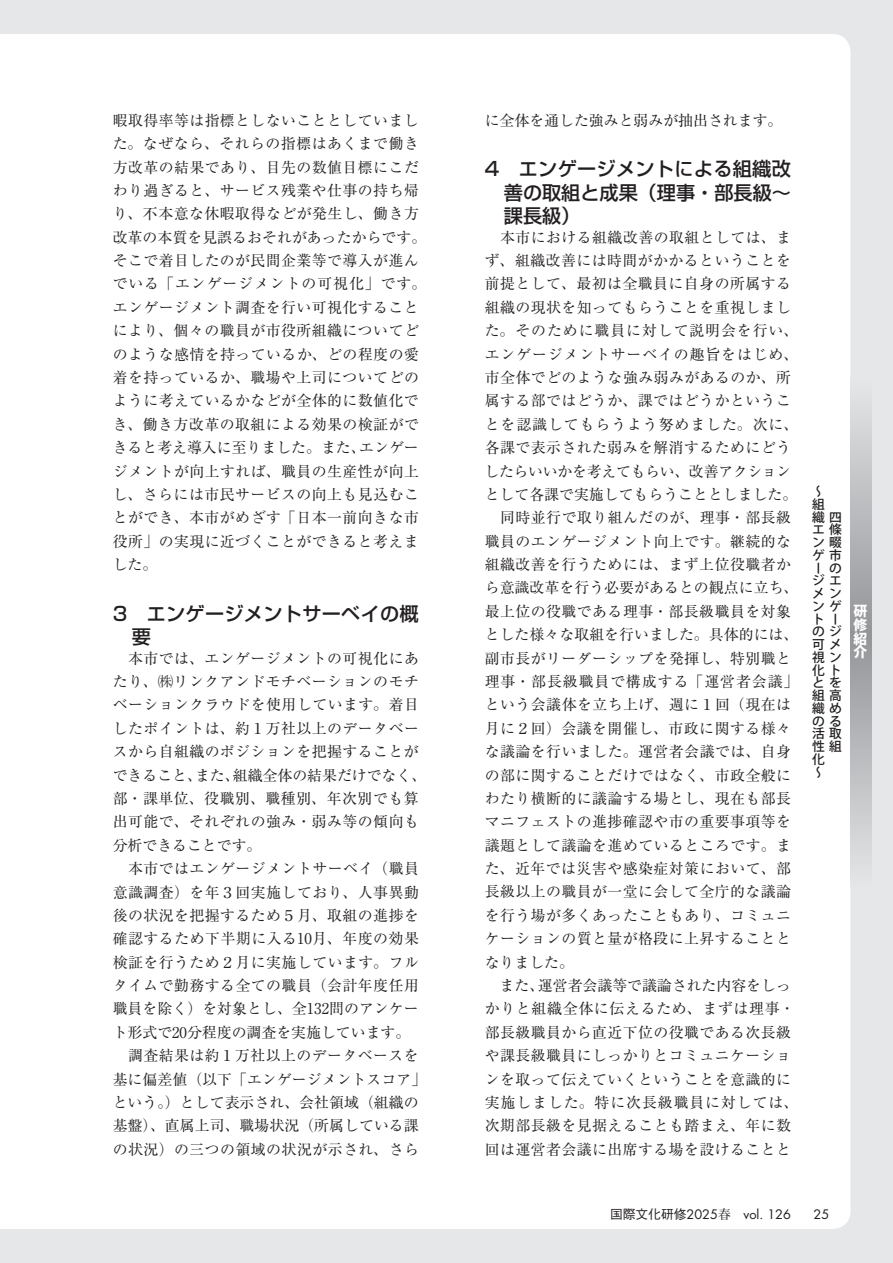
<style>
.page{position:relative;width:893px;height:1263px;background:#e6e7e9}
.page>*{position:absolute;margin:0;border:0;box-sizing:border-box;transform-origin:0 0}
.t1{font:500 19.2px/23.4px "Shin Go Pro";letter-spacing:.015em;color:#231f20}
.t2{font:14.85px/23.4px "Ryumin Pro";letter-spacing:.03em;color:#231f20}
.t3{font:14.85px "Ryumin Pro";color:#231f20}
.t4{font:800 13.8px/13.8px "Koz Go Pro";color:#fff;text-align:justify}
.t5{font:500 12.75px/12.8px "Koz Go Pro";color:#231f20}
.t6{font:12.75px "Futura";color:#231f20}
.s1{font-family:"Gothic BBB Pro";font-weight:500}
.s2{font-family:"Koz Min Pro"}
</style>
<div class="page">
<div style="left:0;top:34px;width:850px;height:1195px;background:#fff"></div>
<svg style="left:850px;top:411px;width:22px;height:446px;background:#b7b8bb"></svg>
<p class="t2" style="left:113px;top:108px;width:315px">暇取得率等は指標としないこととしていました。なぜなら、それらの指標はあくまで働き方改革の結果であり、目先の数値目標にこだわり過ぎると、サービス残業や仕事の持ち帰り、不本意な休暇取得などが発生し、働き方改革の本質を見誤るおそれがあったからです。そこで着目したのが民間企業等で導入が進んでいる「エンゲージメントの可視化」です。エンゲージメント調査を行い可視化することにより、個々の職員が市役所組織についてどのような感情を持っているか、どの程度の愛着を持っているか、職場や上司についてどのように考えているかなどが全体的に数値化でき、働き方改革の取組による効果の検証ができると考え導入に至りました。また、エンゲージメントが向上すれば、職員の生産性が向上し、さらには市民サービスの向上も見込むことができ、本市がめざす「日本一前向きな市役所」の実現に近づくことができると考えました。</p>
<p class="t1" style="left:132px;top:599px;width:288px;text-indent:-19px">3　エンゲージメントサーベイの概要</p>
<p class="t2" style="left:113px;top:645px;width:315px">　本市では、エンゲージメントの可視化にあたり、㈱リンクアンドモチベーションのモチベーションクラウドを使用しています。着目したポイントは、約１万社以上のデータベースから自組織のポジションを把握することができること、また、組織全体の結果だけでなく、部・課単位、役職別、職種別、年次別でも算出可能で、それぞれの強み・弱み等の傾向も分析できることです。<br>　本市ではエンゲージメントサーベイ（職員意識調査）を年３回実施しており、人事異動後の状況を把握するため５月、取組の進捗を確認するため下半期に入る10月、年度の効果検証を行うため２月に実施しています。フルタイムで勤務する全ての職員（会計年度任用職員を除く）を対象とし、全132問のアンケート形式で20分程度の調査を実施しています。　調査結果は約１万社以上のデータベースを基に偏差値（以下「エンゲージメントスコア」という。）として表示され、会社領域（組織の基盤）、直属上司、職場状況（所属している課の状況）の三つの領域の状況が示され、さら</p>
<p class="t3" style="left:485px;top:108px;width:299px">に全体を通した強みと弱みが抽出されます。</p>
<p class="t1" style="left:504px;top:155px;width:289px;text-align:justify;text-indent:-19px">4　エンゲージメントによる組織改善の取組と成果（理事・部長級～課長級）</p>
<p class="t2" style="left:484px;top:224px;width:315px">　本市における組織改善の取組としては、まず、組織改善には時間がかかるということを前提として、最初は全職員に自身の所属する組織の現状を知ってもらうことを重視しました。そのために職員に対して説明会を行い、エンゲージメントサーベイの趣旨をはじめ、市全体でどのような強み弱みがあるのか、所属する部ではどうか、課ではどうかということを認識してもらうよう努めました。次に、各課で表示された弱みを解消するためにどうしたらいいかを考えてもらい、改善アクションとして各課で実施してもらうこととしました。　同時並行で取り組んだのが、理事・部長級職員のエンゲージメント向上です。継続的な組織改善を行うためには、まず上位役職者から意識改革を行う必要があるとの観点に立ち、最上位の役職である理事・部長級職員を対象とした様々な取組を行いました。具体的には、副市長がリーダーシップを発揮し、特別職と理事・部長級職員で構成する「運営者会議」という会議体を立ち上げ、週に１回（現在は月に２回）会議を開催し、市政に関する様々な議論を行いました。運営者会議では、自身の部に関することだけではなく、市政全般にわたり横断的に議論する場とし、現在も部長マニフェストの進捗確認や市の重要事項等を議題として議論を進めているところです。また、近年では災害や感染症対策において、部長級以上の職員が一堂に会して全庁的な議論を行う場が多くあったこともあり、コミュニケーションの質と量が格段に上昇することとなりました。<br>　また、運営者会議等で議論された内容をしっかりと組織全体に伝えるため、まずは理事・部長級職員から直近下位の役職である次長級や課長級職員にしっかりとコミュニケーションを取って伝えていくということを意識的に実施しました。特に次長級職員に対しては、次期部長級を見据えることも踏まえ、年に数回は運営者会議に出席する場を設けることと</p>
<p class="t5" style="left:812px;top:486px;width:14px">～組</p>
<p class="t5" style="left:812px;top:511px;width:30px">織四</p>
<p class="t5" style="left:812px;top:524px;width:31px">エ條</p>
<p class="t5" style="left:812px;top:537px;width:31px">ン畷</p>
<p class="t5" style="left:812px;top:549px;width:31px">ゲ市</p>
<p class="t5" style="left:829px;top:562px;width:13px">の</p>
<p class="t5" style="left:812px;top:575px;width:30px">ジエ</p>
<p class="t5" style="left:829px;top:588px;width:13px">ン</p>
<p class="t5" style="left:812px;top:600px;width:31px">ンゲ</p>
<p class="t5" style="left:829px;top:613px;width:9px">ー</p>
<p class="t5" style="left:812px;top:626px;width:31px">のジ</p>
<p class="t5" style="left:812px;top:639px;width:29px">可メ</p>
<p class="t5" style="left:812px;top:651px;width:30px">視ン</p>
<p class="t5" style="left:812px;top:664px;width:29px">化ト</p>
<p class="t5" style="left:829px;top:677px;width:13px">を</p>
<p class="t5" style="left:812px;top:690px;width:31px">組高</p>
<p class="t5" style="left:812px;top:702px;width:30px">織め</p>
<p class="t5" style="left:812px;top:715px;width:30px">のる</p>
<p class="t5" style="left:812px;top:728px;width:31px">活取</p>
<p class="t5" style="left:812px;top:741px;width:31px">性組</p>
<p class="t5" style="left:812px;top:556px;width:12px;line-height:25.5px">ーメト</p>
<p class="t5" style="left:812px;top:677px;width:12px">と</p>
<p class="t5" style="left:812px;top:753px;width:14px">化～</p>
<p class="t4" style="left:854px;top:605px;width:15px">研修紹介</p>
<p class="t6" style="left:610px;top:1205px;width:182px"><span class="s1">国際文化研修</span>2025<span class="s2">春　</span>vol. 126</p>
<p class="t6" style="left:813px;top:1205px;width:17px">25</p>
</div>
